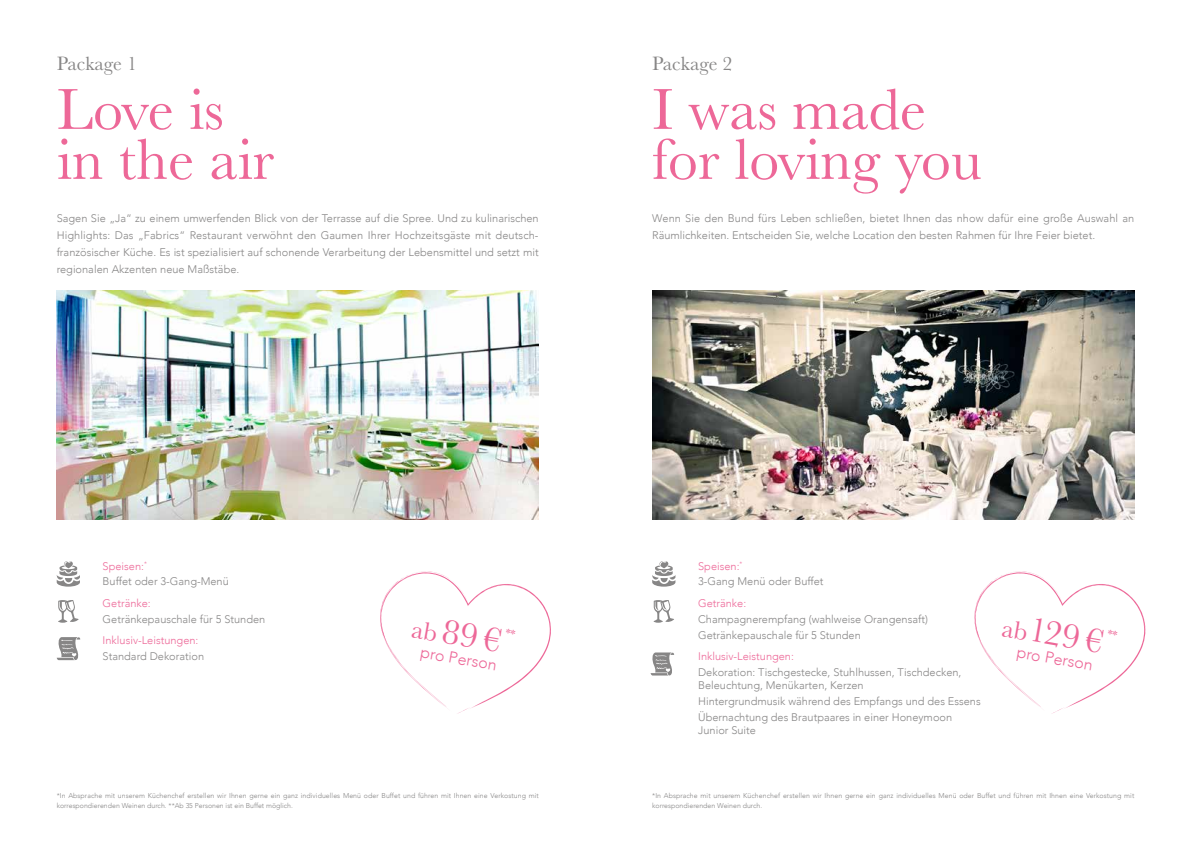
<style>
.page{position:relative;width:1191px;height:842px;background:#fff}
.page>*{position:absolute;margin:0;border:0;box-sizing:border-box;transform-origin:0 0}
.t1{font:60px/50px "Baskerville MT Std";color:#ed6898}
.t2{font:36px "Baskerville MT Std";color:#ed6898}
.t3{font:20px "Baskerville MT Std";color:#878686}
.t4{font:300 16px "Avenir LT Com";color:#ed6898}
.t5{font:300 11px/17px "Avenir LT Com";color:#878686}
.t6{font:300 11px "Avenir LT Com";color:#ed6898}
.t7{font:300 7px/10px "Avenir LT Com";letter-spacing:.005em;color:#878686}
.s1{color:#ed6898}
.s2{font-size:26px}
</style>
<div class="page">
<img style="left:652px;top:291px;width:482px;height:229px">
<img style="left:57px;top:291px;width:481px;height:229px">
<svg style="left:58px;top:600px;width:21px;height:23px"></svg>
<svg style="left:653px;top:600px;width:21px;height:23px"></svg>
<svg style="left:57px;top:561px;width:23px;height:26px"></svg>
<svg style="left:652px;top:561px;width:23px;height:26px"></svg>
<svg style="left:650px;top:652px;width:24px;height:23px"></svg>
<svg style="left:57px;top:637px;width:23px;height:23px"></svg>
<svg style="left:380px;top:571px;width:171px;height:143px"></svg>
<svg style="left:974px;top:571px;width:171px;height:143px"></svg>
<h3 class="t3" style="left:57px;top:52px;width:82px">Package 1</h3>
<h1 class="t1" style="left:57px;top:84px;width:219px">Love is in the air</h1>
<h3 class="t3" style="left:652px;top:52px;width:82px">Package 2</h3>
<h1 class="t1" style="left:652px;top:84px;width:331px">I was made for loving you</h1>
<p class="t5" style="left:57px;top:209px;width:483px;text-align:justify">Sagen Sie „Ja“ zu einem umwerfenden Blick von der Terrasse auf die Spree. Und zu kulinarischen Highlights: Das „Fabrics“ Restaurant verwöhnt den Gaumen Ihrer Hochzeitsgäste mit deutsch&shy;französischer Küche. Es ist spezialisiert auf schonende Verarbeitung der Lebensmittel und setzt mit regionalen Akzenten neue Maßstäbe.</p>
<p class="t5" style="left:652px;top:209px;width:484px">Wenn Sie den Bund fürs Leben schließen, bietet Ihnen das nhow dafür eine große Auswahl an<br>Räumlichkeiten. Entscheiden Sie, welche Location den besten Rahmen für Ihre Feier bietet.</p>
<p class="t5" style="left:103px;top:558px;width:128px;line-height:15.9px"><span class="s1">Speisen:</span><sup>*<br></sup>Buffet oder 3-Gang-Menü</p>
<p class="t6" style="left:103px;top:597px;width:50px">Getränke:</p>
<p class="t5" style="left:103px;top:610px;width:164px">Getränkepauschale für 5 Stunden</p>
<p class="t6" style="left:103px;top:634px;width:97px">Inklusiv-Leistungen:</p>
<p class="t5" style="left:103px;top:648px;width:103px">Standard Dekoration</p>
<h2 class="t2" style="left:416px;top:605px;width:92px;rotate:10deg"><span class="s2">ab</span>89€</h2>
<h3 class="t4" style="left:422px;top:642px;width:79px;rotate:10deg">pro Person</h3>
<p class="t5" style="left:698px;top:558px;width:127px;line-height:15.8px"><span class="s1">Speisen:</span><sup>*<br></sup>3-Gang Menü oder Buffet</p>
<p class="t6" style="left:698px;top:597px;width:50px">Getränke:</p>
<p class="t5" style="left:698px;top:611px;width:231px;line-height:15.8px">Champagnerempfang (wahlweise Orangensaft)<br>Getränkepauschale für 5 Stunden</p>
<p class="t6" style="left:698px;top:650px;width:97px">Inklusiv-Leistungen:</p>
<p class="t5" style="left:698px;top:666px;width:265px;line-height:13px">Dekoration: Tischgestecke, Stuhlhussen, Tischdecken,<br>Beleuchtung, Menükarten, Kerzen</p>
<p class="t5" style="left:698px;top:693px;width:284px;line-height:15.8px">Hintergrundmusik während des Empfangs und des Essens<br>Übernachtung des Brautpaares in einer Honeymoon</p>
<p class="t5" style="left:698px;top:721px;width:59px">Junior Suite</p>
<h2 class="t2" style="left:1006px;top:604px;width:104px;rotate:10deg"><span class="s2">ab</span>129 €</h2>
<h3 class="t4" style="left:1018px;top:642px;width:79px;rotate:10deg">pro Person</h3>
<p class="t7" style="left:57px;top:790px;width:483px">*In Absprache mit unserem Küchenchef erstellen wir Ihnen gerne ein ganz individuelles Menü oder Buffet und führen mit Ihnen eine Verkostung mit korrespondierenden Weinen durch. **Ab 35 Personen ist ein Buffet möglich.</p>
<p class="t7" style="left:652px;top:790px;width:483px">*In Absprache mit unserem Küchenchef erstellen wir Ihnen gerne ein ganz individuelles Menü oder Buffet und führen mit Ihnen eine Verkostung mit korrespondierenden Weinen durch.</p>
</div>
